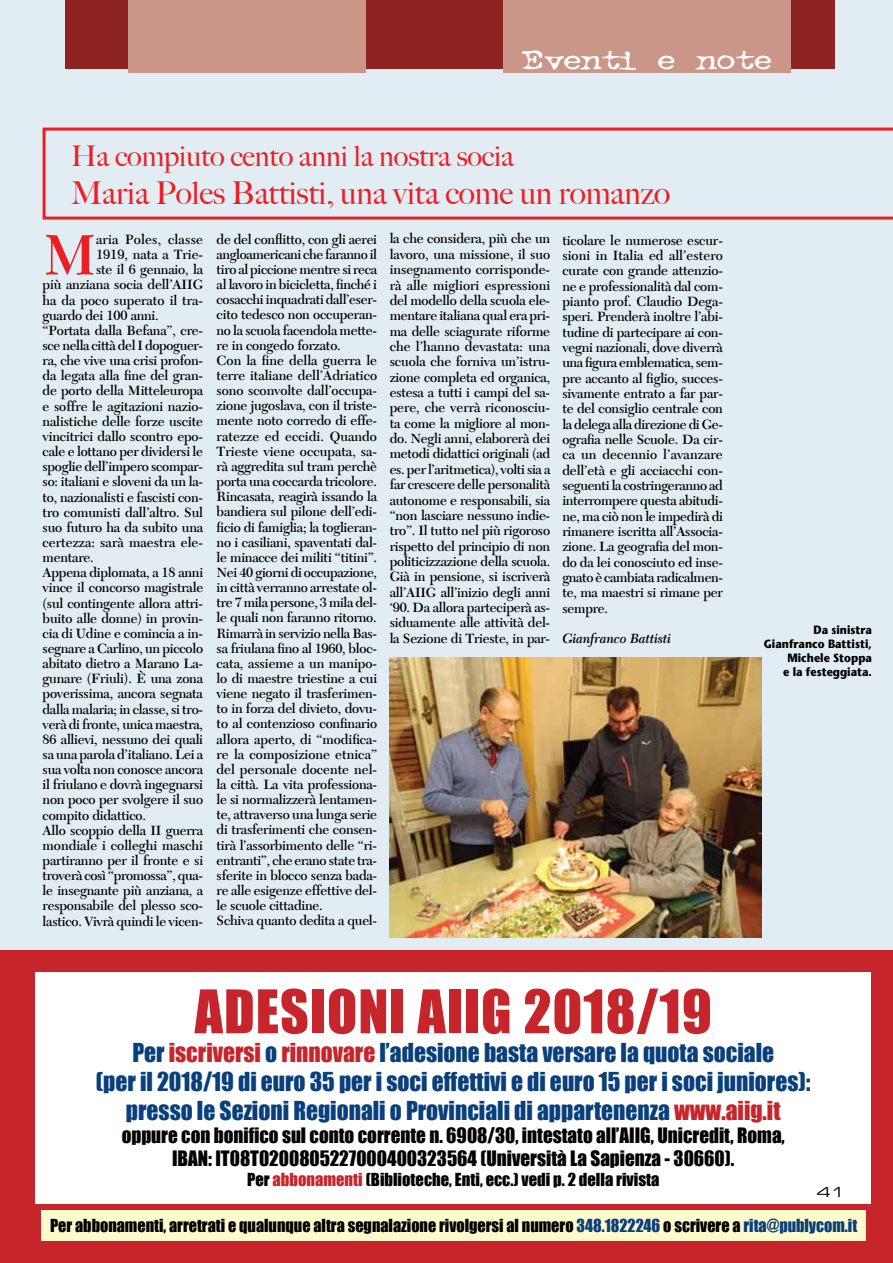
<style>
.page{position:relative;width:893px;height:1263px;background:#e2edf3}
.page>*{position:absolute;margin:0;border:0;box-sizing:border-box;transform-origin:0 0}
.t1{font:600 59.4px "New Caledonia";color:#ed1d24}
.t2{font:55.5px "Impact";letter-spacing:.02em;color:#c6252c}
.t3{font:500 31.5px "Big Caslon";letter-spacing:-.005em;color:#ed1d24}
.t4{font:30px "Typewriter OS Oldstyle";color:#fff;scale:1.35 1}
.t5{font:500 28.5px "Big Caslon";letter-spacing:-.005em;color:#ed1d24}
.t6{font:24px/28.8px "Impact";color:#093f7b;text-align:center}
.t7{font:19.5px/23.4px "Impact";color:#000;text-align:center}
.t8{font:16.5px "Impact";color:#000}
.t9{font:600 14.1px/15.3px "New Caledonia";letter-spacing:-.015em;color:#000;text-align:justify}
.t10{font:600 14.1px "New Caledonia";letter-spacing:.005em;color:#000}
.t11{font:italic 600 14.1px "New Caledonia";letter-spacing:-.015em;color:#000}
.t12{font:600 14.1px "New Caledonia";letter-spacing:.015em;color:#000}
.t13{font:13.5px "Eurostile Extended Two";color:#000;scale:1.11 1}
.t14{font:700 12px/13.8px "Stone Sans";color:#000;text-align:right;scale:.9 1}
.s1{color:#c6252c}
.s2{color:#093f7b}
</style>
<div class="page">
<div style="left:65px;top:0;width:769px;height:68px;background:#8e2421"></div>
<div style="left:503px;top:0;width:288px;height:72px;background:#c99688"></div>
<div style="left:128px;top:0;width:237px;height:72px;background:#c99688"></div>
<svg style="left:43px;top:128px;width:850px;height:92px"></svg>
<div style="left:0;top:951px;width:893px;height:312px;background:#c6252c"></div>
<div style="left:36px;top:972px;width:835px;height:231px;background:#fff"></div>
<div style="left:42px;top:1210px;width:824px;height:30px;background:#fffbcd"></div>
<img style="left:389px;top:658px;width:372px;height:279px">
<h3 class="t4" style="left:522px;top:44px;width:186px">Eventi e note</h3>
<h3 class="t5" style="left:71px;top:139px;width:444px">Ha compiuto cento anni la nostra socia</h3>
<h3 class="t3" style="left:71px;top:174px;width:601px">Maria Poles Battisti, una vita come un romanzo</h3>
<p class="t9" style="left:562px;top:233px;width:162px">ticolare le numerose escur&shy;sioni in Italia ed all’estero curate con grande attenzio&shy;ne e professionalità dal com&shy;pianto prof. Claudio Dega&shy;speri. Prenderà inoltre l’abi&shy;tudine di partecipare ai con&shy;vegni nazionali, dove diverrà una figura emblematica, sem&shy;pre accanto al figlio, succes&shy;sivamente entrato a far par&shy;te del consiglio centrale con la delega alla direzione di Ge&shy;ografia nelle Scuole. Da cir&shy;ca un decennio l’avanzare dell’età e gli acciacchi con&shy;seguenti la costringeranno ad interrompere questa abitudi&shy;ne, ma ciò non le impedirà di rimanere iscritta all’Associa&shy;zione. La geografia del mon&shy;do da lei conosciuto ed inse&shy;gnato è cambiata radicalmen&shy;te, ma maestri si rimane per sempre.</p>
<p class="t11" style="left:562px;top:630px;width:111px">Gianfranco Battisti</p>
<p class="t9" style="left:217px;top:232px;width:162px;text-align:left">de del conflitto, con gli aerei angloamericani che faranno il tiro al piccione mentre si reca al lavoro in bicicletta, finché i cosacchi inquadrati dall’eser&shy;cito tedesco non occuperan&shy;no la scuola facendola mette&shy;re in congedo forzato.<br>Con la fine della guerra le terre italiane dell’Adriatico sono sconvolte dall’occupa&shy;zione jugoslava, con il triste&shy;mente noto corredo di effe&shy;ratezze ed eccidi. Quando<br>Trieste viene occupata, sa&shy;rà aggredita sul tram perchè porta una coccarda tricolore.<br>Rincasata, reagirà issando la bandiera sul pilone dell’edi&shy;ficio di famiglia; la toglieran&shy;no i casiliani, spaventati dal&shy;le minacce dei militi “titini”.<br>Nei 40 giorni di occupazione, in città verranno arrestate ol&shy;tre 7 mila persone, 3 mila del&shy;le quali non faranno ritorno.<br>Rimarrà in servizio nella Bas&shy;sa friulana fino al 1960, bloc&shy;cata, assieme a un manipo&shy;lo di maestre triestine a cui viene negato il trasferimen&shy;to in forza del divieto, dovu&shy;to al contenzioso confinario allora aperto, di “modifica&shy;re la composizione etnica” del personale docente nel&shy;la città. La vita professiona&shy;le si normalizzerà lentamen&shy;te, attraverso una lunga serie di trasferimenti che consen&shy;tirà l’assorbimento delle “ri&shy;entranti”, che erano state tra&shy;sferite in blocco senza bada&shy;re alle esigenze effettive del&shy;le scuole cittadine.<br>Schiva quanto dedita a quel-</p>
<p class="t9" style="left:390px;top:231px;width:162px">la che considera, più che un lavoro, una missione, il suo insegnamento corrisponde&shy;rà alle migliori espressioni del modello della scuola ele&shy;mentare italiana qual era pri&shy;ma delle sciagurate riforme che l’hanno devastata: una scuola che forniva un’istru&shy;zione completa ed organica, estesa a tutti i campi del sa&shy;pere, che verrà riconosciu&shy;ta come la migliore al mon&shy;do. Negli anni, elaborerà dei metodi didattici originali (ad es. per l’aritmetica), volti sia a far crescere delle personalità autonome e responsabili, sia “non lasciare nessuno indie&shy;tro”. Il tutto nel più rigoroso rispetto del principio di non politicizzazione della scuola.<br>Già in pensione, si iscriverà all’AIIG all’inizio degli anni ‘90. Da allora parteciperà as&shy;siduamente alle attività del&shy;la Sezione di Trieste, in par-</p>
<h1 class="t1" style="left:43px;top:220px;width:56px">M</h1>
<p class="t12" style="left:96px;top:231px;width:108px">aria Poles, classe</p>
<p class="t9" style="left:96px;top:247px;width:108px">1919, nata a Trie-</p>
<p class="t9" style="left:96px;top:262px;width:108px">ste il 6 gennaio, la</p>
<p class="t9" style="left:43px;top:277px;width:162px">più anziana socia dell’AIIG</p>
<p class="t9" style="left:43px;top:293px;width:162px">ha da poco superato il tra-</p>
<p class="t9" style="left:43px;top:308px;width:118px">guardo dei 100 anni.</p>
<p class="t9" style="left:43px;top:323px;width:162px">“Portata dalla Befana”, cre-</p>
<p class="t9" style="left:43px;top:338px;width:162px">sce nella città del I dopoguer-</p>
<p class="t9" style="left:43px;top:353px;width:162px">ra, che vive una crisi profon-</p>
<p class="t9" style="left:43px;top:368px;width:162px">da legata alla fine del gran-</p>
<p class="t9" style="left:43px;top:383px;width:162px">de porto della Mitteleuropa</p>
<p class="t9" style="left:43px;top:399px;width:162px">e soffre le agitazioni nazio-</p>
<p class="t9" style="left:43px;top:414px;width:162px">nalistiche delle forze uscite</p>
<p class="t9" style="left:43px;top:429px;width:162px">vincitrici dallo scontro epo-</p>
<p class="t9" style="left:43px;top:444px;width:162px">cale e lottano per dividersi le</p>
<p class="t9" style="left:43px;top:459px;width:162px">spoglie dell’impero scompar-</p>
<p class="t9" style="left:43px;top:474px;width:162px">so: italiani e sloveni da un la-</p>
<p class="t9" style="left:43px;top:489px;width:162px">to, nazionalisti e fascisti con-</p>
<p class="t9" style="left:43px;top:505px;width:162px">tro comunisti dall’altro. Sul</p>
<p class="t9" style="left:43px;top:520px;width:162px">suo futuro ha da subito una</p>
<p class="t10" style="left:43px;top:534px;width:162px">certezza: sarà maestra ele-</p>
<p class="t9" style="left:43px;top:550px;width:53px">mentare.</p>
<p class="t9" style="left:43px;top:565px;width:162px">Appena diplomata, a 18 anni</p>
<p class="t9" style="left:43px;top:580px;width:162px">vince il concorso magistrale</p>
<p class="t9" style="left:43px;top:595px;width:162px">(sul contingente allora attri-</p>
<p class="t9" style="left:43px;top:611px;width:162px">buito alle donne) in provin-</p>
<p class="t9" style="left:43px;top:626px;width:162px">cia di Udine e comincia a in-</p>
<p class="t9" style="left:43px;top:641px;width:162px">segnare a Carlino, un piccolo</p>
<p class="t9" style="left:43px;top:656px;width:162px">abitato dietro a Marano La-</p>
<p class="t9" style="left:43px;top:671px;width:162px">gunare (Friuli). è una zona</p>
<p class="t9" style="left:43px;top:686px;width:162px">poverissima, ancora segnata</p>
<p class="t9" style="left:43px;top:701px;width:162px">dalla malaria; in classe, si tro-</p>
<p class="t9" style="left:43px;top:717px;width:162px">verà di fronte, unica maestra,</p>
<p class="t9" style="left:43px;top:732px;width:162px">86 allievi, nessuno dei quali</p>
<p class="t9" style="left:43px;top:747px;width:162px">sa una parola d’italiano. Lei a</p>
<p class="t9" style="left:43px;top:762px;width:162px">sua volta non conosce ancora</p>
<p class="t9" style="left:43px;top:777px;width:162px">il friulano e dovrà ingegnarsi</p>
<p class="t9" style="left:43px;top:792px;width:162px">non poco per svolgere il suo</p>
<p class="t9" style="left:43px;top:807px;width:105px">compito didattico.</p>
<p class="t9" style="left:43px;top:823px;width:162px">Allo scoppio della II guerra</p>
<p class="t9" style="left:43px;top:838px;width:162px">mondiale i colleghi maschi</p>
<p class="t9" style="left:43px;top:853px;width:162px">partiranno per il fronte e si</p>
<p class="t9" style="left:43px;top:868px;width:162px">troverà così “promossa”, qua-</p>
<p class="t9" style="left:43px;top:883px;width:162px">le insegnante più anziana, a</p>
<p class="t9" style="left:43px;top:898px;width:162px">responsabile del plesso sco-</p>
<p class="t9" style="left:43px;top:913px;width:162px">lastico. Vivrà quindi le vicen-</p>
<p class="t14" style="left:764px;top:623px;width:122px">Da sinistra<br>Gianfranco Battisti,<br>Michele Stoppa<br>e la festeggiata.</p>
<h2 class="t2" style="left:195px;top:968px;width:519px">ADESIONI AIIG 2018/19</h2>
<h3 class="t6" style="left:96px;top:1037px;width:716px">Per <span class="s1">iscriversi</span> o <span class="s1">rinnovare</span> l’adesione basta versare la quota sociale<br>(per il 2018/19 di euro 35 per i soci effettivi e di euro 15 per i soci juniores): presso le Sezioni Regionali o Provinciali di appartenenza <span class="s1">www.aiig.it</span></h3>
<h3 class="t7" style="left:122px;top:1123px;width:665px">oppure con bonifico sul conto corrente n. 6908/30, intestato all’AIIG, Unicredit, Roma,<br>IBAN: IT08T0200805227000400323564 (Università La Sapienza - 30660).</h3>
<p class="t8" style="left:247px;top:1167px;width:414px">Per <span class="s1">abbonamenti</span> (Biblioteche, Enti, ecc.) vedi p. 2 della rivista</p>
<p class="t8" style="left:50px;top:1213px;width:809px">Per abbonamenti, arretrati e qualunque altra segnalazione rivolgersi al numero <span class="s2">348.1822246</span> o scrivere a <span class="s2">rita@publycom.it</span></p>
<p class="t13" style="left:816px;top:1183px;width:28px">41</p>
<p class="t13" style="left:815px;top:1185px;width:28px">41</p>
</div>
